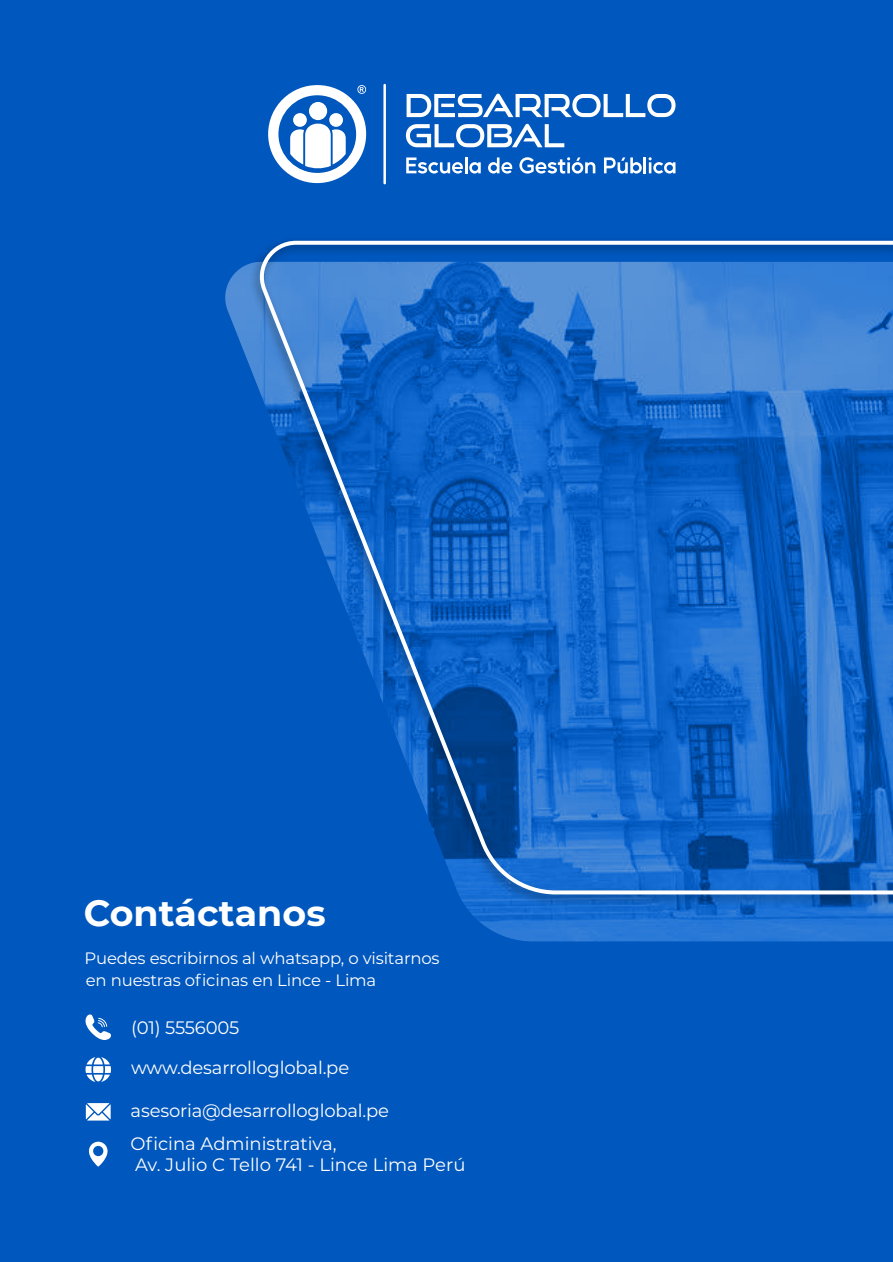
<style>
.page{position:relative;width:893px;height:1262px;background:#fff}
.page>*{position:absolute;margin:0;border:0;box-sizing:border-box;transform-origin:0 0}
.t1{font:700 36.3px "Montserrat";color:#fff}
.t2{font:18px/21px "Montserrat";letter-spacing:-.01em;color:#fff}
.t3{font:16.5px/21.8px "Montserrat";letter-spacing:-.01em;color:#fff}
</style>
<div class="page">
<div style="left:0;top:0;width:892px;height:1262px;background:#0057bd"></div>
<img style="left:225px;top:265px;width:667px;height:676px">
<svg style="left:85px;top:1057px;width:26px;height:25px"></svg>
<svg style="left:86px;top:1103px;width:25px;height:17px"></svg>
<svg style="left:88px;top:1141px;width:20px;height:25px"></svg>
<svg style="left:85px;top:1014px;width:26px;height:26px"></svg>
<img style="left:246px;top:263px;width:646px;height:647px">
<svg style="left:250px;top:240px;width:642px;height:656px"></svg>
<hr style="left:383px;top:84px;width:3px;height:100px;background:#fff">
<svg style="left:268px;top:85px;width:98px;height:98px"></svg>
<svg style="left:406px;top:94px;width:269px;height:23px"></svg>
<svg style="left:406px;top:124px;width:158px;height:23px"></svg>
<svg style="left:406px;top:157px;width:74px;height:16px"></svg>
<svg style="left:488px;top:157px;width:24px;height:16px"></svg>
<svg style="left:519px;top:157px;width:76px;height:16px"></svg>
<svg style="left:604px;top:157px;width:37px;height:16px"></svg>
<hr style="left:643px;top:157px;width:3px;height:16px;background:#fff">
<svg style="left:648px;top:157px;width:27px;height:16px"></svg>
<h1 class="t1" style="left:84px;top:886px;width:243px">Contáctanos</h1>
<p class="t3" style="left:84px;top:946px;width:357px">Puedes escribirnos al whatsapp, o visitarnos en nuestras oficinas en Lince - Lima</p>
<p class="t2" style="left:131px;top:1016px;width:110px">(01) 5556005</p>
<p class="t2" style="left:131px;top:1056px;width:220px">www.desarrolloglobal.pe</p>
<p class="t2" style="left:131px;top:1099px;width:260px">asesoria@desarrolloglobal.pe</p>
<p class="t2" style="left:130px;top:1132px;width:336px">Oficina Administrativa,<br>Av. Julio C Tello 741 - Lince Lima Perú</p>
</div>
